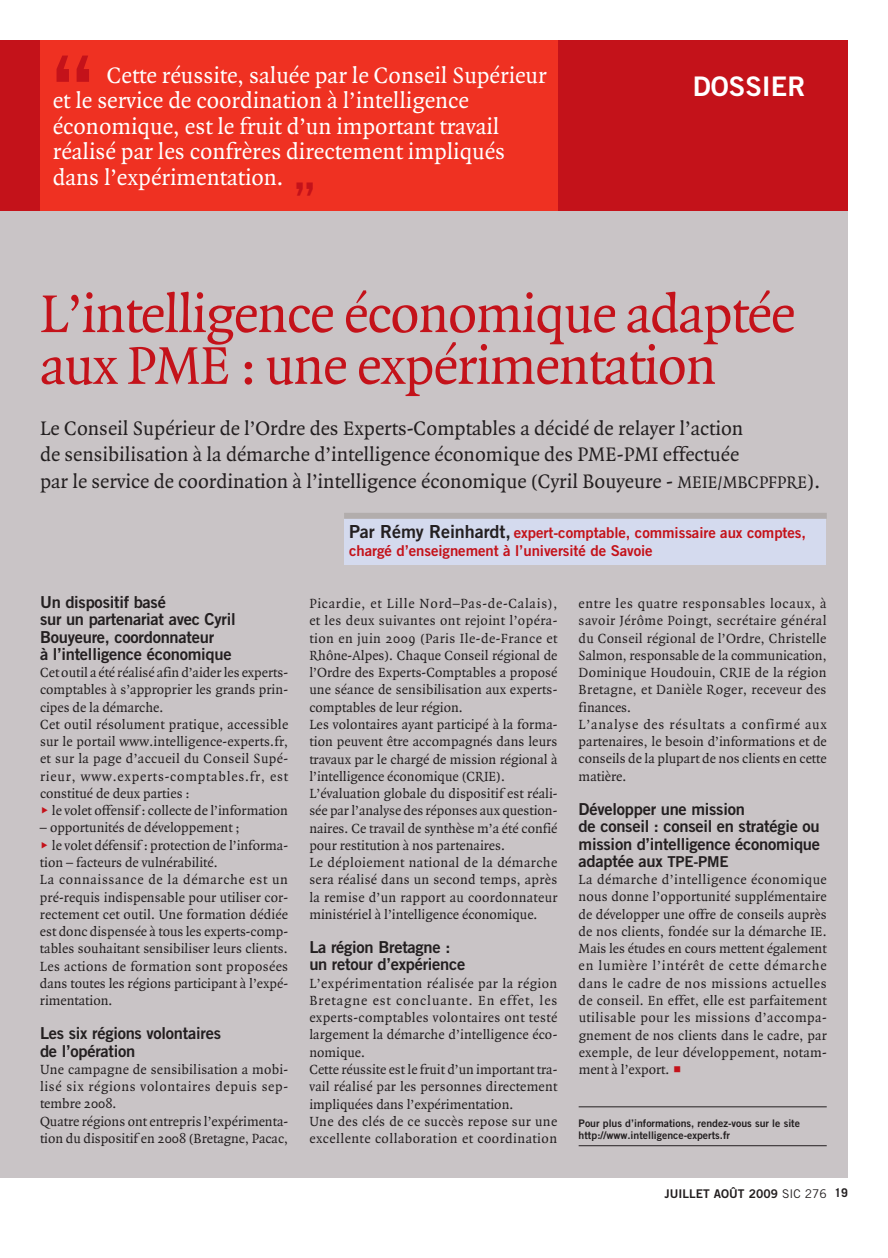
<style>
.page{position:relative;width:888px;height:1258px;background:#fff}
.page>*{position:absolute;margin:0;border:0;box-sizing:border-box;transform-origin:0 0}
.t1{font:90px "Trade Gothic Bold Two";color:#c4121a}
.t2{font:57px/51.8px "Quadraat";letter-spacing:-.025em;color:#c4121a}
.t3{font:45px "Trade Gothic Bold Two";color:#c4121a}
.t4{font:27px "Trade Gothic Bold Two";color:#fff}
.t5{font:24px/25.5px "Quadraat";color:#fff}
.t6{font:21px/26.2px "Quadraat";color:#231f20}
.t7{font:16.5px/17.2px "Trade Gothic Bold Two";letter-spacing:-.015em;color:#231f20}
.t8{font:15px/18px "Trade Gothic Bold Two";letter-spacing:-.005em;color:#c4121a}
.t9{font:14.25px/17.2px "Quadraat";letter-spacing:.01em;color:#231f20}
.t10{font:12px "Trade Gothic";color:#231f20}
.t11{font:12px "Trade Gothic Bold Two";color:#231f20}
.t12{font:10.5px/12px "Trade Gothic Bold Two";color:#231f20}
.s1{font-size:18px}
.s2{font-size:18px;color:#231f20}
.s3{color:#c4121a}
.s4{font-size:15px}
.s5{font-family:"Trade Gothic Bold Two"}
.s6{font-weight:700}
</style>
<div class="page">
<div style="left:0;top:40px;width:848px;height:1137px;background:#c9c4c6"></div>
<div style="left:0;top:40px;width:848px;height:170px;background:#c4121a"></div>
<div style="left:40px;top:40px;width:517px;height:170px;background:#ef3122"></div>
<div style="left:345px;top:515px;width:481px;height:50px;background:#d4daee"></div>
<div style="left:344px;top:513px;width:483px;height:6px;background:#b2adac"></div>
<hr style="left:579px;top:1106px;width:248px;height:1px;background:#231f20">
<hr style="left:579px;top:1145px;width:248px;height:1px;background:#231f20">
<h1 class="t1" style="left:53px;top:33px;width:41px">“</h1>
<h3 class="t5" style="left:53px;top:63px;width:495px;text-indent:54px">Cette réussite, saluée par le Conseil Supérieur et le service de coordination à l’intelligence économique, est le fruit d’un important travail réalisé par les confrères directement impliqués dans l’expérimentation.</h3>
<h3 class="t3" style="left:295px;top:171px;width:21px">”</h3>
<h3 class="t4" style="left:693px;top:70px;width:114px">DOSSIER</h3>
<h2 class="t2" style="left:40px;top:290px;width:757px">L’intelligence économique adaptée aux PME : une expérimentation</h2>
<p class="t6" style="left:40px;top:416px;width:782px">Le Conseil Supérieur de l’Ordre des Experts-Comptables a décidé de relayer l’action<br>de sensibilisation à la démarche d’intelligence économique des PME-PMI effectuée<br>par le service de coordination à l’intelligence économique (Cyril Bouyeure - <span class="s1">MEIE/MBCPFPRE</span>).</p>
<p class="t8" style="left:349px;top:523px;width:458px"><span class="s2">Par Rémy Reinhardt,</span> expert-comptable, commissaire aux comptes, chargé d’enseignement à l’université de Savoie</p>
<p class="t7" style="left:40px;top:593px;width:197px">Un dispositif basé<br>sur un partenariat avec Cyril<br>Bouyeure, coordonnateur<br>à l’intelligence économique</p>
<p class="t9" style="left:40px;top:664px;width:250px">Cet outil a été réalisé afin d’aider les experts&shy;comptables à s’approprier les grands prin&shy;cipes de la démarche.<br>Cet outil résolument pratique, accessible sur le portail www.intelligence-experts.fr, et sur la page d’accueil du Conseil Supé&shy;rieur, www.experts-comptables.fr, est constitué de deux parties :</p>
<p class="t9" style="left:40px;top:802px;width:250px"><span class="s3">◆</span>le volet offensif: collecte de l’information</p>
<p class="t9" style="left:40px;top:820px;width:201px">– opportunités de développement ;</p>
<p class="t9" style="left:40px;top:837px;width:250px"><span class="s3">◆</span>le volet défensif: protection de l’informa&shy;tion – facteurs de vulnérabilité.<br>La connaissance de la démarche est un pré-requis indispensable pour utiliser cor&shy;rectement cet outil. Une formation dédiée est donc dispensée à tous les experts-comp&shy;tables souhaitant sensibiliser leurs clients.<br>Les actions de formation sont proposées dans toutes les régions participant à l’expé&shy;rimentation.</p>
<p class="t7" style="left:40px;top:1024px;width:182px">Les six régions volontaires de l’opération</p>
<p class="t9" style="left:40px;top:1061px;width:250px">Une campagne de sensibilisation a mobi&shy;lisé six régions volontaires depuis sep&shy;tembre 2008.<br>Quatre régions ont entrepris l’expérimenta&shy;tion du dispositif en 2008 (Bretagne, Pacac,</p>
<p class="t9" style="left:579px;top:595px;width:250px">entre les quatre responsables locaux, à savoir Jérôme Poingt, secrétaire général du Conseil régional de l’Ordre, Christelle Salmon, responsable de la communication, Dominique Houdouin, CRIE de la région Bretagne, et Danièle Roger, receveur des finances.<br>L’analyse des résultats a confirmé aux partenaires, le besoin d’informations et de conseils de la plupart de nos clients en cette matière.</p>
<p class="t7" style="left:579px;top:800px;width:243px">Développer une mission<br>de conseil : conseil en stratégie ou mission d’intelligence économique adaptée aux <span class="s4">TPE-PME</span></p>
<p class="t9" style="left:579px;top:871px;width:250px;text-align:justify">La démarche d’intelligence économique nous donne l’opportunité supplémentaire de développer une offre de conseils auprès de nos clients, fondée sur la démarche IE.<br>Mais les études en cours mettent également en lumière l’intérêt de cette démarche dans le cadre de nos missions actuelles de conseil. En effet, elle est parfaitement utilisable pour les missions d’accompa&shy;gnement de nos clients dans le cadre, par exemple, de leur développement, notam&shy;ment à l’export.</p>
<p class="t9" style="left:309px;top:595px;width:250px">Picardie, et Lille Nord–Pas-de-Calais), et les deux suivantes ont rejoint l’opéra&shy;tion en juin 2009 (Paris Ile-de-France et Rhône-Alpes). Chaque Conseil régional de l’Ordre des Experts-Comptables a proposé une séance de sensibilisation aux experts&shy;comptables de leur région.<br>Les volontaires ayant participé à la forma&shy;tion peuvent être accompagnés dans leurs travaux par le chargé de mission régional à l’intelligence économique (CRIE).<br>L’évaluation globale du dispositif est réali&shy;sée par l’analyse des réponses aux question&shy;naires. Ce travail de synthèse m’a été confié pour restitution à nos partenaires.<br>Le déploiement national de la démarche sera réalisé dans un second temps, après la remise d’un rapport au coordonnateur ministériel à l’intelligence économique.</p>
<p class="t7" style="left:309px;top:938px;width:158px">La région Bretagne : un retour d’expérience</p>
<p class="t9" style="left:309px;top:975px;width:250px">L’expérimentation réalisée par la région Bretagne est concluante. En effet, les experts-comptables volontaires ont testé largement la démarche d’intelligence éco&shy;nomique.<br>Cette réussite est le fruit d’un important tra&shy;vail réalisé par les personnes directement impliquées dans l’expérimentation.<br>Une des clés de ce succès repose sur une excellente collaboration et coordination</p>
<p class="t12" style="left:579px;top:1117px;width:223px">Pour plus d’informations, rendez-vous sur le site http://www.intelligence-experts.fr</p>
<p class="t11" style="left:665px;top:1186px;width:8px">juiLLET</p>
<p class="t11" style="left:714px;top:1186px;width:9px">AOÛT</p>
<p class="t10" style="left:749px;top:1186px;width:101px"><span class="s5">2009</span> Sic 276 <span class="s6">19</span></p>
</div>
